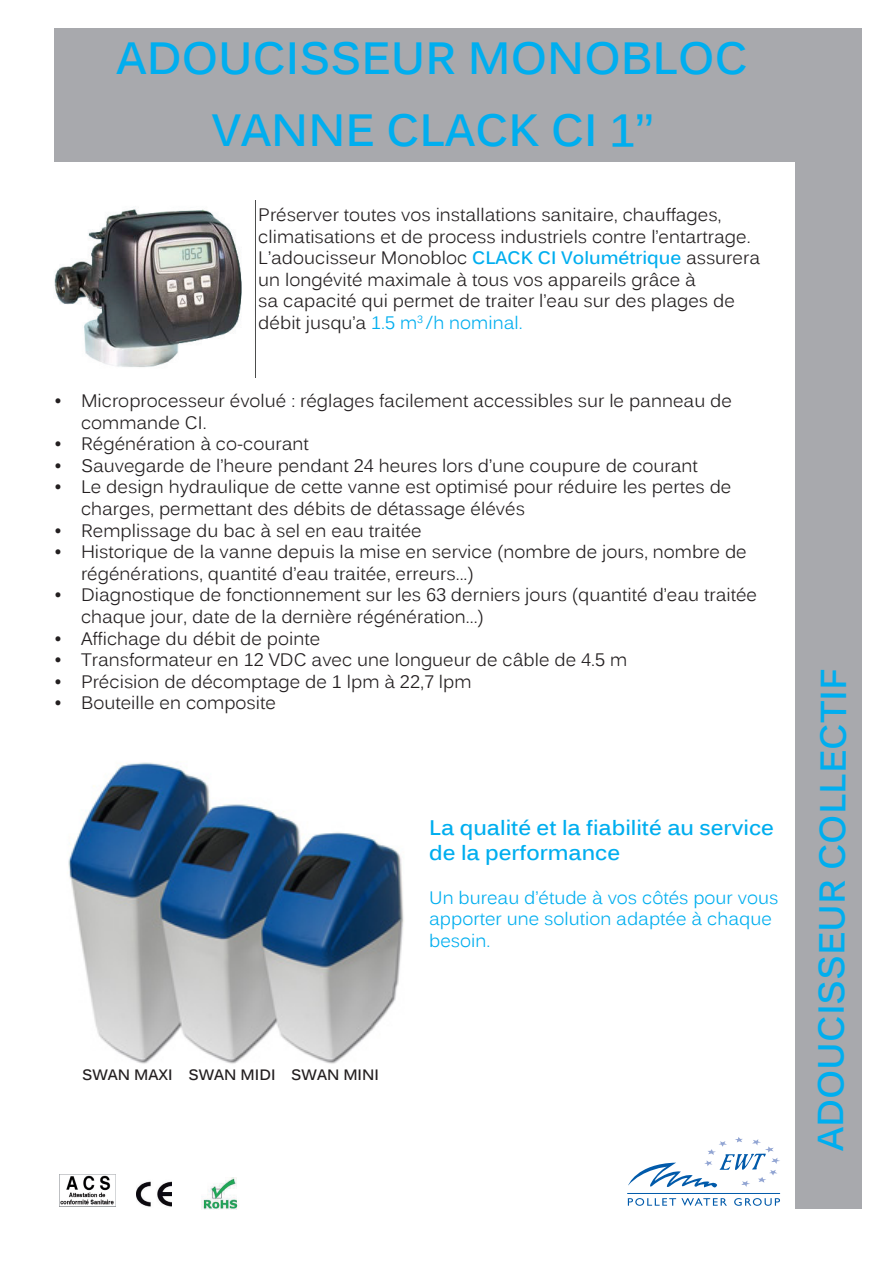
<style>
.page{position:relative;width:893px;height:1263px;background:#fff}
.page>*{position:absolute;margin:0;border:0;box-sizing:border-box;transform-origin:0 0}
.t1{font:700 45px "Kalinga";color:#00aeef}
.t2{font:700 36px "Kalinga";letter-spacing:-.01em;color:#00aeef}
.t3{font:700 21px/25.2px "Kalinga";color:#00aeef}
.t4{font:18px/21.6px "Kalinga";color:#231f20}
.t5{font:18px/21.6px "Kalinga";color:#00aeef}
.t6{font:700 15px "Kalinga";color:#231f20}
.s1{font-weight:700;color:#00aeef}
.s2{color:#231f20}
</style>
<div class="page">
<div style="left:54px;top:101px;width:757px;height:61px;background:#a8a9ad"></div>
<div style="left:54px;top:29px;width:756px;height:73px;background:#a8a9ad"></div>
<div style="left:795px;top:29px;width:67px;height:1180px;background:#a8a9ad"></div>
<svg style="left:628px;top:1198px;width:99px;height:8px"></svg>
<svg style="left:734px;top:1198px;width:46px;height:8px"></svg>
<hr style="left:627px;top:1193px;width:153px;height:1px;background:#015aaa">
<svg style="left:628px;top:1137px;width:152px;height:51px"></svg>
<img style="left:59px;top:1174px;width:56px;height:32px">
<img style="left:136px;top:1181px;width:36px;height:26px">
<img style="left:202px;top:1177px;width:36px;height:32px">
<img style="left:54px;top:207px;width:188px;height:160px">
<img style="left:68px;top:762px;width:336px;height:302px">
<p class="t1" style="left:117px;top:28px;width:633px">ADOUCISSEUR MONOBLOC</p>
<p class="t1" style="left:212px;top:100px;width:443px">VANNE CLACK CI 1’’</p>
<p class="t4" style="left:258px;top:206px;width:465px">Préserver toutes vos installations sanitaire, chauffages,</p>
<p class="t4" style="left:258px;top:227px;width:503px">climatisations et de process industriels contre l’entartrage.<br>L’adoucisseur Monobloc <span class="s1">CLACK CI Volumétrique</span> assurera un longévité maximale à tous vos appareils grâce à</p>
<p class="t4" style="left:258px;top:292px;width:478px">sa capacité qui permet de traiter l’eau sur des plages de</p>
<p class="t5" style="left:258px;top:314px;width:266px"><span class="s2">débit jusqu’a</span> 1.5 m<sup>3</sup> /h nominal.</p>
<p class="t4" style="left:81px;top:392px;width:652px;text-indent:-27px">• Microprocesseur évolué : réglages facilement accessibles sur le panneau de commande CI.</p>
<p class="t4" style="left:54px;top:435px;width:256px">• Régénération à co-courant</p>
<p class="t4" style="left:54px;top:456px;width:645px">• Sauvegarde de l’heure pendant 24 heures lors d’une coupure de courant</p>
<p class="t4" style="left:81px;top:478px;width:652px;text-indent:-27px">• Le design hydraulique de cette vanne est optimisé pour réduire les pertes de charges, permettant des débits de détassage élévés</p>
<p class="t4" style="left:54px;top:521px;width:369px">• Remplissage du bac à sel en eau traitée</p>
<p class="t4" style="left:81px;top:543px;width:667px;text-indent:-27px">• Historique de la vanne depuis la mise en service (nombre de jours, nombre de régénérations, quantité d’eau traitée, erreurs...)</p>
<p class="t4" style="left:81px;top:586px;width:678px;text-indent:-27px">• Diagnostique de fonctionnement sur les 63 derniers jours (quantité d’eau traitée chaque jour, date de la dernière régénération...)</p>
<p class="t4" style="left:54px;top:629px;width:268px">• Affichage du débit de pointe</p>
<p class="t4" style="left:54px;top:651px;width:575px">• Transformateur en 12 VDC avec une longueur de câble de 4.5 m</p>
<p class="t4" style="left:54px;top:672px;width:419px">• Précision de décomptage de 1 lpm à 22,7 lpm</p>
<p class="t4" style="left:54px;top:694px;width:224px">• Bouteille en composite</p>
<p class="t6" style="left:82px;top:1065px;width:298px">SWAN MAXI SWAN MIDI SWAN MINI</p>
<p class="t3" style="left:429px;top:817px;width:346px">La qualité et la fiabilité au service de la performance</p>
<p class="t5" style="left:429px;top:888px;width:351px">Un bureau d’étude à vos côtés pour vous apporter une solution adaptée à chaque besoin.</p>
<p class="t2" style="left:808px;top:1151px;width:484px;rotate:-90deg">ADOUCISSEUR COLLECTIF</p>
</div>
